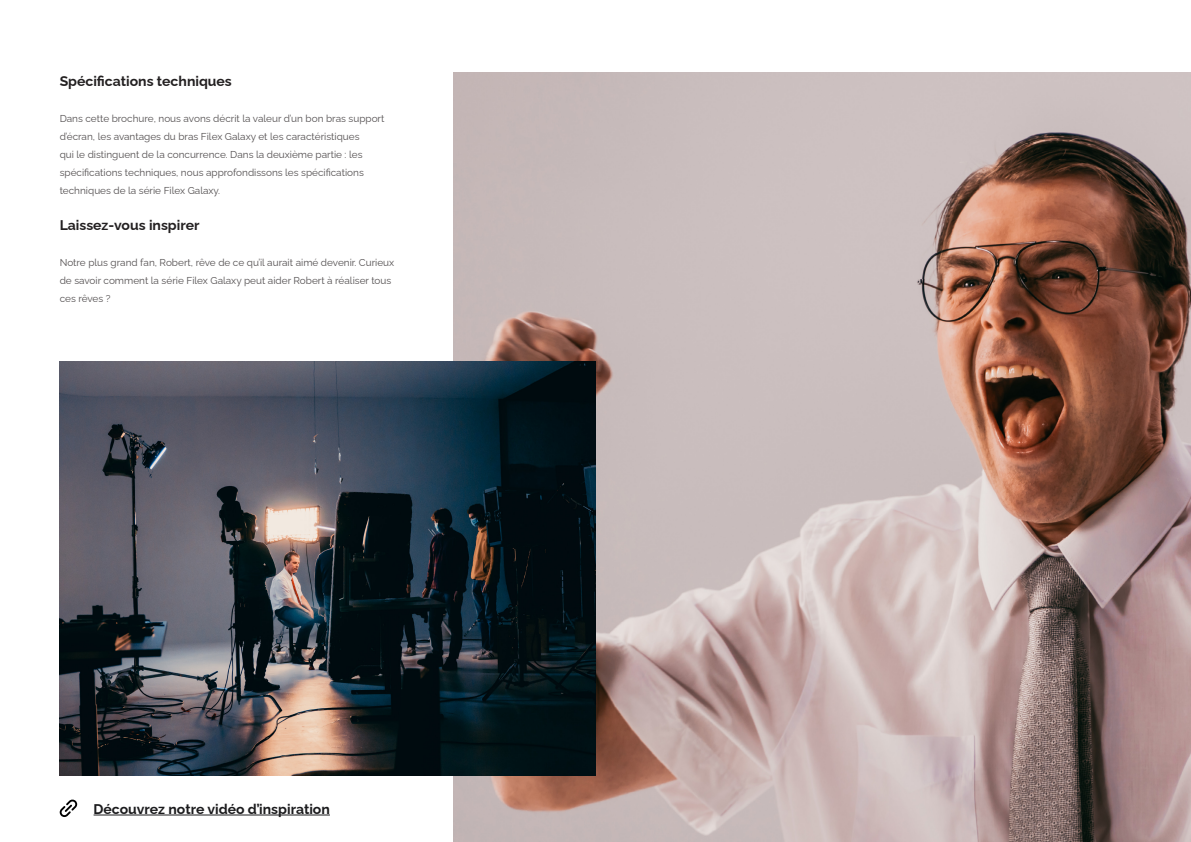
<style>
.page{position:relative;width:1191px;height:842px;background:#fff}
.page>*{position:absolute;margin:0;border:0;box-sizing:border-box;transform-origin:0 0}
.t1{font:700 14px "Raleway";color:#232021}
.t2{font:700 14px "Raleway";color:#1b1b1d}
.t3{font:10px/18px "Raleway";color:#545051}
</style>
<div class="page">
<hr style="left:94px;top:815px;width:236px;height:1px;background:#1b1b1d">
<img style="left:454px;top:73px;width:737px;height:769px">
<img style="left:60px;top:361px;width:535px;height:415px">
<svg style="left:60px;top:799px;width:17px;height:18px"></svg>
<h1 class="t1" style="left:60px;top:70px;width:174px">Spécifications techniques</h1>
<p class="t3" style="left:60px;top:108px;width:326px">Dans cette brochure, nous avons décrit la valeur d’un bon bras support d’écran, les avantages du bras Filex Galaxy et les caractéristiques<br>qui le distinguent de la concurrence. Dans la deuxième partie : les spécifications techniques, nous approfondissons les spécifications techniques de la série Filex Galaxy.</p>
<h1 class="t1" style="left:60px;top:214px;width:141px">Laissez-vous inspirer</h1>
<p class="t3" style="left:60px;top:252px;width:336px">Notre plus grand fan, Robert, rêve de ce qu’il aurait aimé devenir. Curieux de savoir comment la série Filex Galaxy peut aider Robert à réaliser tous ces rêves ?</p>
<h1 class="t2" style="left:94px;top:797px;width:238px">Découvrez notre vidéo d’inspiration</h1>
</div>
